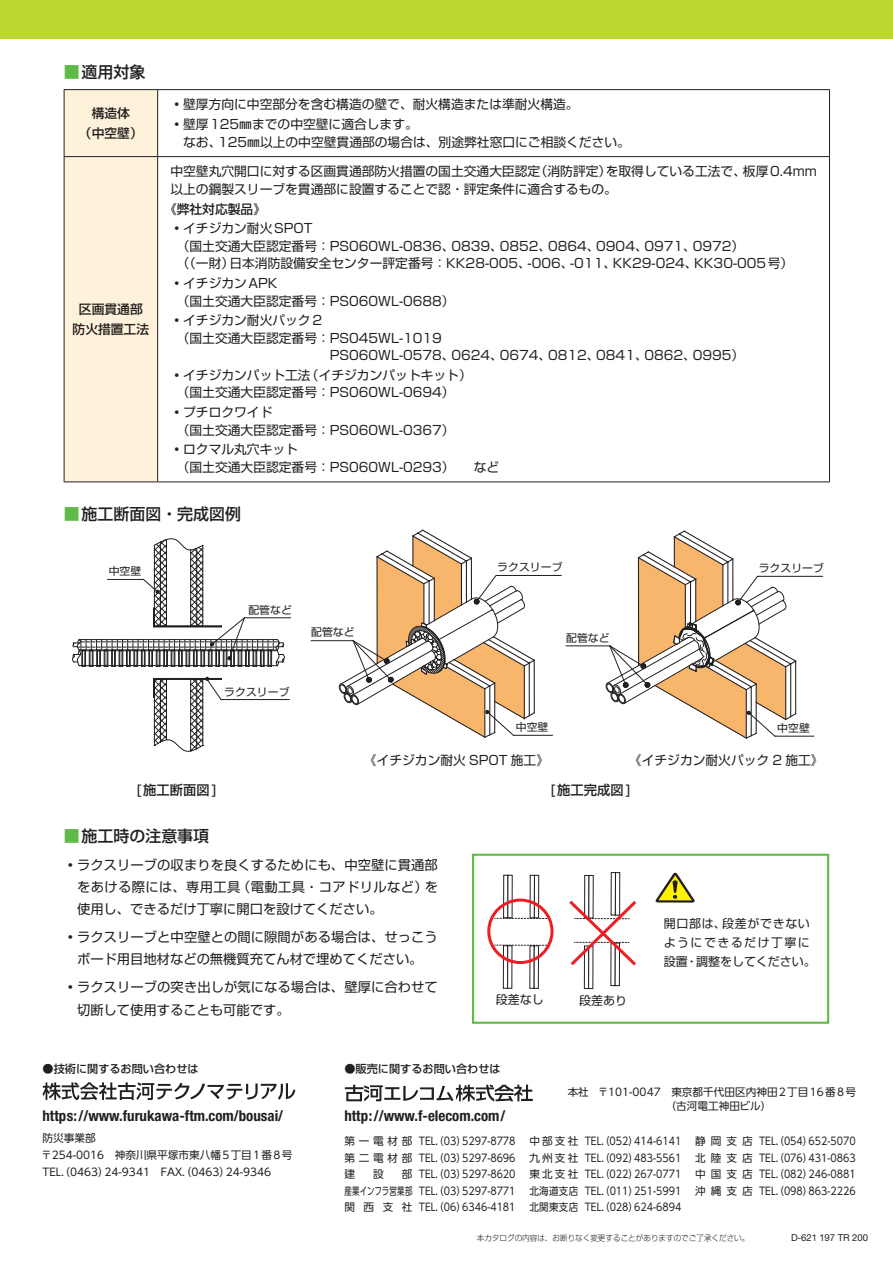
<style>
.page{position:relative;width:893px;height:1263px;background:#fff}
.page>*{position:absolute;margin:0;border:0;box-sizing:border-box;transform-origin:0 0}
.t1{font:500 15.9px "Shin Go Pro";color:#231f20}
.t2{font:700 condensed 14.85px "Helvetica Neue LT Pro";color:#231f20}
.t3{font:13.35px/22.4px "Shin Go Pro";letter-spacing:.005em;color:#231f20;text-align:justify}
.t4{font:500 13.35px "Shin Go Pro";color:#231f20}
.t5{font:12.75px/17.5px "Shin Go Pro";color:#231f20}
.t6{font:500 12.75px/20.2px "Shin Go Pro";color:#231f20;text-align:center}
.t7{font:12px/19.2px "Shin Go Pro";letter-spacing:.05em;color:#231f20}
.t8{font:500 11.1px "Shin Go Pro";color:#231f20}
.t9{font:10.65px/17px "UD Shin Go Pro";color:#231f20}
.t10{font:10.65px "UD Shin Go Pro";color:#231f20;scale:.9 1}
.t11{font:10.65px "Shin Go Pro";letter-spacing:.005em;color:#231f20}
.t12{font:10.65px "UD Shin Go Pro";color:#231f20;scale:.7 1}
.t13{font:9.6px "Helvetica Neue LT Pro";letter-spacing:-.01em;color:#231f20}
.t14{font:300 7.95px "Shin Go Pro";color:#231f20;scale:.95 1}
.s1{color:#60bb46}
</style>
<div class="page">
<div style="left:0;top:0;width:893px;height:38px;background:#bed630"></div>
<div style="left:65px;top:90px;width:92px;height:392px;background:#fef3da"></div>
<hr style="left:64px;top:89px;width:94px;height:1px;background:#231f20">
<hr style="left:64px;top:90px;width:1px;height:66px;background:#231f20">
<hr style="left:158px;top:89px;width:672px;height:1px;background:#231f20">
<hr style="left:157px;top:90px;width:1px;height:66px;background:#231f20">
<hr style="left:829px;top:90px;width:1px;height:66px;background:#231f20">
<hr style="left:64px;top:156px;width:94px;height:1px;background:#231f20">
<hr style="left:64px;top:157px;width:1px;height:325px;background:#231f20">
<hr style="left:158px;top:156px;width:672px;height:1px;background:#231f20">
<hr style="left:157px;top:157px;width:1px;height:325px;background:#231f20">
<hr style="left:829px;top:157px;width:1px;height:325px;background:#231f20">
<hr style="left:64px;top:482px;width:94px;height:1px;background:#231f20">
<hr style="left:158px;top:482px;width:672px;height:1px;background:#231f20">
<div style="left:503px;top:875px;width:5px;height:43px;border:1px solid #231f20"></div>
<div style="left:507px;top:875px;width:6px;height:43px;border:1px solid #231f20"></div>
<div style="left:534px;top:875px;width:5px;height:43px;border:1px solid #231f20"></div>
<div style="left:503px;top:945px;width:5px;height:44px;border:1px solid #231f20"></div>
<div style="left:507px;top:945px;width:5px;height:44px;border:1px solid #231f20"></div>
<div style="left:534px;top:945px;width:5px;height:44px;border:1px solid #231f20"></div>
<div style="left:584px;top:875px;width:5px;height:43px;border:1px solid #231f20"></div>
<div style="left:588px;top:875px;width:6px;height:43px;border:1px solid #231f20"></div>
<div style="left:615px;top:872px;width:5px;height:43px;border:1px solid #231f20"></div>
<div style="left:584px;top:946px;width:5px;height:43px;border:1px solid #231f20"></div>
<div style="left:588px;top:946px;width:5px;height:43px;border:1px solid #231f20"></div>
<div style="left:615px;top:943px;width:5px;height:43px;border:1px solid #231f20"></div>
<svg style="left:495px;top:918px;width:55px;height:1px"></svg>
<svg style="left:494px;top:945px;width:55px;height:1px"></svg>
<div style="left:487px;top:898px;width:67px;height:66px;border:3px solid #ee1d23;border-radius:50%"></div>
<svg style="left:569px;top:897px;width:68px;height:72px"></svg>
<svg style="left:655px;top:873px;width:40px;height:30px"></svg>
<div style="left:472px;top:854px;width:357px;height:170px;border:2px solid #60bb46"></div>
<hr style="left:514px;top:735px;width:38px;height:1px;background:#231f20">
<hr style="left:311px;top:640px;width:42px;height:1px;background:#231f20">
<hr style="left:497px;top:575px;width:64px;height:1px;background:#231f20">
<hr style="left:776px;top:736px;width:38px;height:1px;background:#231f20">
<hr style="left:566px;top:645px;width:44px;height:1px;background:#231f20">
<hr style="left:758px;top:576px;width:64px;height:1px;background:#231f20">
<hr style="left:244px;top:617px;width:46px;height:1px;background:#231f20">
<hr style="left:221px;top:699px;width:68px;height:1px;background:#231f20">
<svg style="left:72px;top:538px;width:213px;height:129px"></svg>
<svg style="left:153px;top:677px;width:69px;height:75px"></svg>
<svg style="left:339px;top:529px;width:197px;height:209px"></svg>
<svg style="left:605px;top:530px;width:192px;height:209px"></svg>
<svg style="left:345px;top:1084px;width:188px;height:17px"></svg>
<svg style="left:43px;top:1082px;width:252px;height:18px"></svg>
<p class="t1" style="left:64px;top:59px;width:83px"><span class="s1">■</span>適用対象</p>
<p class="t6" style="left:79px;top:101px;width:65px">構造体<br>（中空壁）</p>
<p class="t5" style="left:170px;top:93px;width:410px;line-height:19.6px">・壁厚方向に中空部分を含む構造の壁で、耐火構造または準耐火構造。・壁厚125㎜までの中空壁に適合します。</p>
<p class="t5" style="left:183px;top:131px;width:448px">なお、125㎜以上の中空壁貫通部の場合は、別途弊社窓口にご相談ください。</p>
<p class="t6" style="left:73px;top:297px;width:78px">区画貫通部防火措置工法</p>
<p class="t5" style="left:170px;top:161px;width:648px">中空壁丸穴開口に対する区画貫通部防火措置の国土交通大臣認定（消防評定）を取得している工法で、板厚0.4mm以上の鋼製スリーブを貫通部に設置することで認・評定条件に適合するもの。</p>
<p class="t6" style="left:164px;top:197px;width:104px">《弊社対応製品》</p>
<p class="t5" style="left:170px;top:218px;width:624px">・イチジカン耐火SPOT<br>　（国土交通大臣認定番号：PS060WL-0836、0839、0852、0864、0904、0971、0972）<br>　（（一財）日本消防設備安全センター評定番号：KK28-005、-006、-011、KK29-024、KK30-005号）</p>
<p class="t5" style="left:170px;top:273px;width:286px">・イチジカンAPK<br>　（国土交通大臣認定番号：PS060WL-0688）</p>
<p class="t5" style="left:170px;top:310px;width:153px">・イチジカン耐火パック2</p>
<p class="t5" style="left:170px;top:328px;width:273px">　（国土交通大臣認定番号：PS045WL-1019</p>
<p class="t5" style="left:330px;top:345px;width:416px">PS060WL-0578、0624、0674、0812、0841、0862、0995）</p>
<p class="t5" style="left:170px;top:365px;width:303px">・イチジカンパット工法（イチジカンパットキット）　（国土交通大臣認定番号：PS060WL-0694）</p>
<p class="t5" style="left:170px;top:402px;width:286px">・プチロクワイド<br>　（国土交通大臣認定番号：PS060WL-0367）</p>
<p class="t5" style="left:170px;top:439px;width:330px">・ロクマル丸穴キット<br>　（国土交通大臣認定番号：PS060WL-0293）　　など</p>
<p class="t1" style="left:64px;top:501px;width:179px"><span class="s1">■</span>施工断面図・完成図例</p>
<p class="t11" style="left:497px;top:558px;width:67px">ラクスリーブ</p>
<p class="t11" style="left:109px;top:563px;width:34px">中空壁</p>
<p class="t11" style="left:759px;top:559px;width:67px">ラクスリーブ</p>
<p class="t11" style="left:248px;top:601px;width:45px">配管など</p>
<p class="t11" style="left:224px;top:683px;width:67px">ラクスリーブ</p>
<p class="t11" style="left:311px;top:623px;width:45px">配管など</p>
<p class="t11" style="left:566px;top:629px;width:45px">配管など</p>
<p class="t11" style="left:516px;top:718px;width:34px">中空壁</p>
<p class="t11" style="left:777px;top:719px;width:34px">中空壁</p>
<p class="t5" style="left:364px;top:750px;width:187px">《イチジカン耐火 SPOT 施工》</p>
<p class="t5" style="left:629px;top:750px;width:196px">《イチジカン耐火パック 2 施工》</p>
<p class="t4" style="left:136px;top:778px;width:83px">[施工断面図]</p>
<p class="t4" style="left:550px;top:778px;width:83px">[施工完成図]</p>
<p class="t1" style="left:64px;top:823px;width:147px"><span class="s1">■</span>施工時の注意事項</p>
<p class="t3" style="left:77px;top:852px;width:362px;text-indent:-13px">◦ラクスリーブの収まりを良くするためにも、中空壁に貫通部をあける際には、専用工具（電動工具・コアドリルなど）を使用し、できるだけ丁寧に開口を設けてください。</p>
<p class="t3" style="left:64px;top:924px;width:376px;text-align:center">◦ラクスリーブと中空壁との間に隙間がある場合は、せっこうボード用目地材などの無機質充てん材で埋めてください。</p>
<p class="t3" style="left:77px;top:974px;width:362px;text-indent:-13px">◦ラクスリーブの突き出しが気になる場合は、壁厚に合わせて切断して使用することも可能です。</p>
<p class="t7" style="left:496px;top:989px;width:50px">段差なし</p>
<p class="t7" style="left:579px;top:989px;width:50px">段差あり</p>
<p class="t7" style="left:664px;top:912px;width:154px">開口部は、段差ができないようにできるだけ丁寧に設置・調整をしてください。</p>
<p class="t8" style="left:43px;top:1059px;width:158px">●技術に関するお問い合わせは</p>
<p class="t2" style="left:43px;top:1106px;width:242px">https://www.furukawa-ftm.com/bousai/</p>
<p class="t9" style="left:41px;top:1129px;width:253px">防災事業部<br>〒254-0016　神奈川県平塚市東八幡5丁目1番8号<br>TEL.（0463）24-9341　FAX.（0463）24-9346</p>
<p class="t8" style="left:344px;top:1059px;width:158px">●販売に関するお問い合わせは</p>
<p class="t2" style="left:344px;top:1106px;width:162px">http://www.f-elecom.com/</p>
<p class="t9" style="left:666px;top:1085px;width:192px;line-height:13.8px;text-indent:-98px">本社 〒101-0047　東京都千代田区内神田2丁目16番8号（古河電工神田ビル）</p>
<p class="t9" style="left:344px;top:1132px;width:173px">第一電材部 TEL.（03）5297-8778</p>
<p class="t9" style="left:529px;top:1132px;width:154px">中部支社 TEL.（052）414-6141</p>
<p class="t9" style="left:695px;top:1132px;width:162px">静岡支店 TEL.（054）652-5070</p>
<p class="t9" style="left:344px;top:1149px;width:173px">第二電材部 TEL.（03）5297-8696</p>
<p class="t9" style="left:529px;top:1149px;width:154px">九州支社 TEL.（092）483-5561</p>
<p class="t9" style="left:695px;top:1149px;width:162px">北陸支店 TEL.（076）431-0863</p>
<p class="t9" style="left:344px;top:1165px;width:12px">建</p>
<p class="t9" style="left:373px;top:1165px;width:12px">設</p>
<p class="t9" style="left:402px;top:1165px;width:115px">部 TEL.（03）5297-8620</p>
<p class="t9" style="left:529px;top:1165px;width:154px">東北支社 TEL.（022）267-0771</p>
<p class="t9" style="left:695px;top:1165px;width:162px">中国支店 TEL.（082）246-0881</p>
<p class="t12" style="left:344px;top:1182px;width:246px">産業インフラ営業部 TEL.（03）5297-8771</p>
<p class="t10" style="left:529px;top:1182px;width:170px">北海道支店 TEL.（011）251-5991</p>
<p class="t9" style="left:695px;top:1182px;width:162px">沖縄支店 TEL.（098）863-2226</p>
<p class="t9" style="left:344px;top:1198px;width:173px">関 西 支 社 TEL.（06）6346-4181</p>
<p class="t10" style="left:529px;top:1199px;width:170px">北関東支店 TEL.（028）624-6894</p>
<p class="t14" style="left:477px;top:1231px;width:289px">本カタログの内容は、お断りなく変更することがありますのでご了承ください。</p>
<p class="t13" style="left:791px;top:1231px;width:79px">D-621 197 TR 200</p>
</div>
